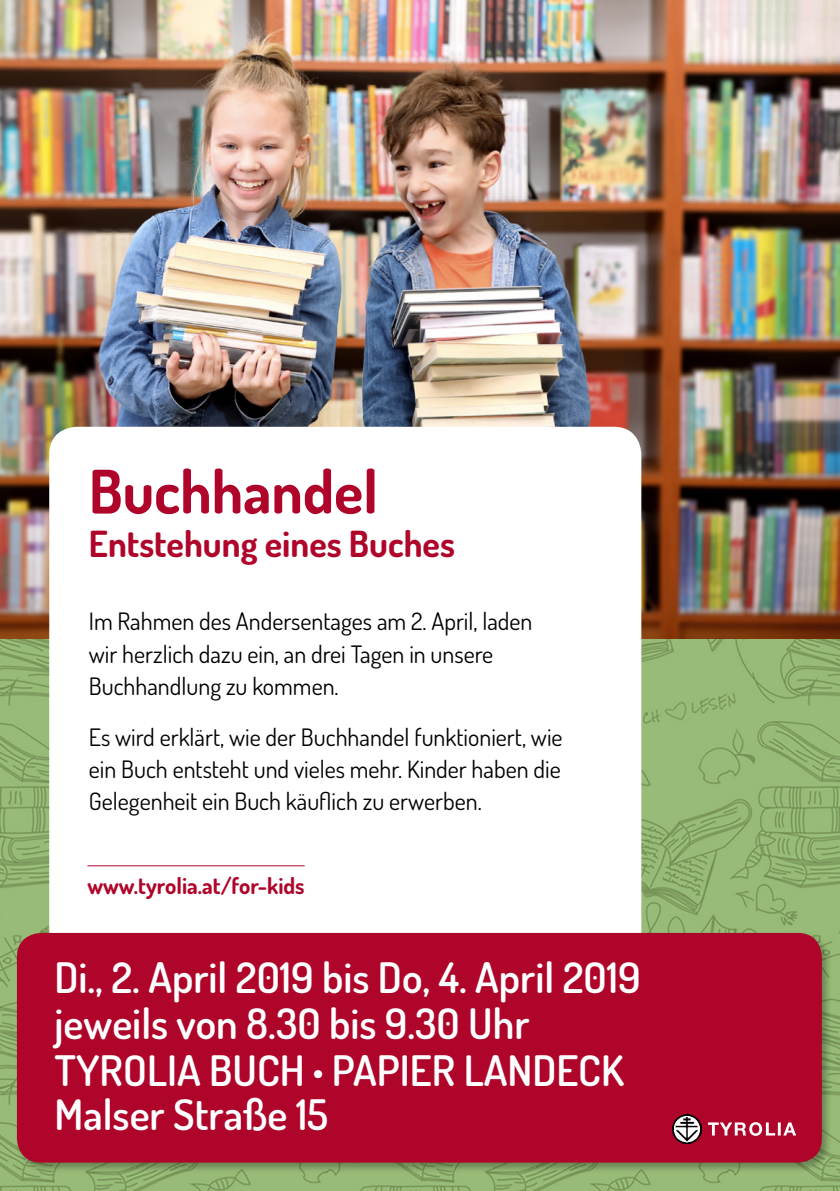
<style>
.page{position:relative;width:840px;height:1191px;background:#fff}
.page>*{position:absolute;margin:0;border:0;box-sizing:border-box;transform-origin:0 0}
.t1{font:700 60px "Dosis";color:#af052a}
.t2{font:600 42px/45.6px "Dosis";color:#fff}
.t3{font:700 36px "Dosis";color:#af052a}
.t4{font:24px/32px "Dosis";color:#000}
.t5{font:700 22.6px "Dosis";color:#af052a}
.s1{font-family:"Helvetica Neue LT Std";font-weight:700;font-stretch:condensed}
</style>
<div class="page">
<img style="left:0;top:638px;width:839px;height:553px">
<img style="left:0;top:0;width:839px;height:638px">
<div style="left:49px;top:427px;width:592px;height:704px;background:#fff;border-radius:27px"></div>
<div style="left:15px;top:930px;width:816px;height:242px;background:#000;opacity:.28"></div>
<div style="left:17px;top:933px;width:804px;height:229px;background:#af052a;border-radius:24px"></div>
<svg style="left:708px;top:1122px;width:87px;height:13px"></svg>
<img style="left:672px;top:1114px;width:28px;height:29px">
<hr style="left:87px;top:865px;width:217px;height:1px;background:#af052a">
<h1 class="t1" style="left:89px;top:453px;width:290px">Buchhandel</h1>
<h3 class="t3" style="left:89px;top:520px;width:367px">Entstehung eines Buches</h3>
<p class="t4" style="left:89px;top:605px;width:445px">Im Rahmen des Andersentages am 2. April, laden wir herzlich dazu ein, an drei Tagen in unsere<br>Buchhandlung zu kommen.</p>
<p class="t4" style="left:89px;top:720px;width:475px;text-align:justify">Es wird erklärt, wie der Buchhandel funktioniert, wie ein Buch entsteht und vieles mehr. Kinder haben die Gelegenheit ein Buch käuflich zu erwerben.</p>
<p class="t5" style="left:87px;top:871px;width:219px">www.tyrolia.at/for-kids</p>
<h2 class="t2" style="left:54px;top:953px;width:587px">Di., 2. April 2019 bis Do, 4. April 2019 jeweils von 8.30 bis 9.30 Uhr<br>TYROLIA BUCH <span class="s1">∙</span> PAPIER LANDECK<br>Malser Straße 15</h2>
</div>
